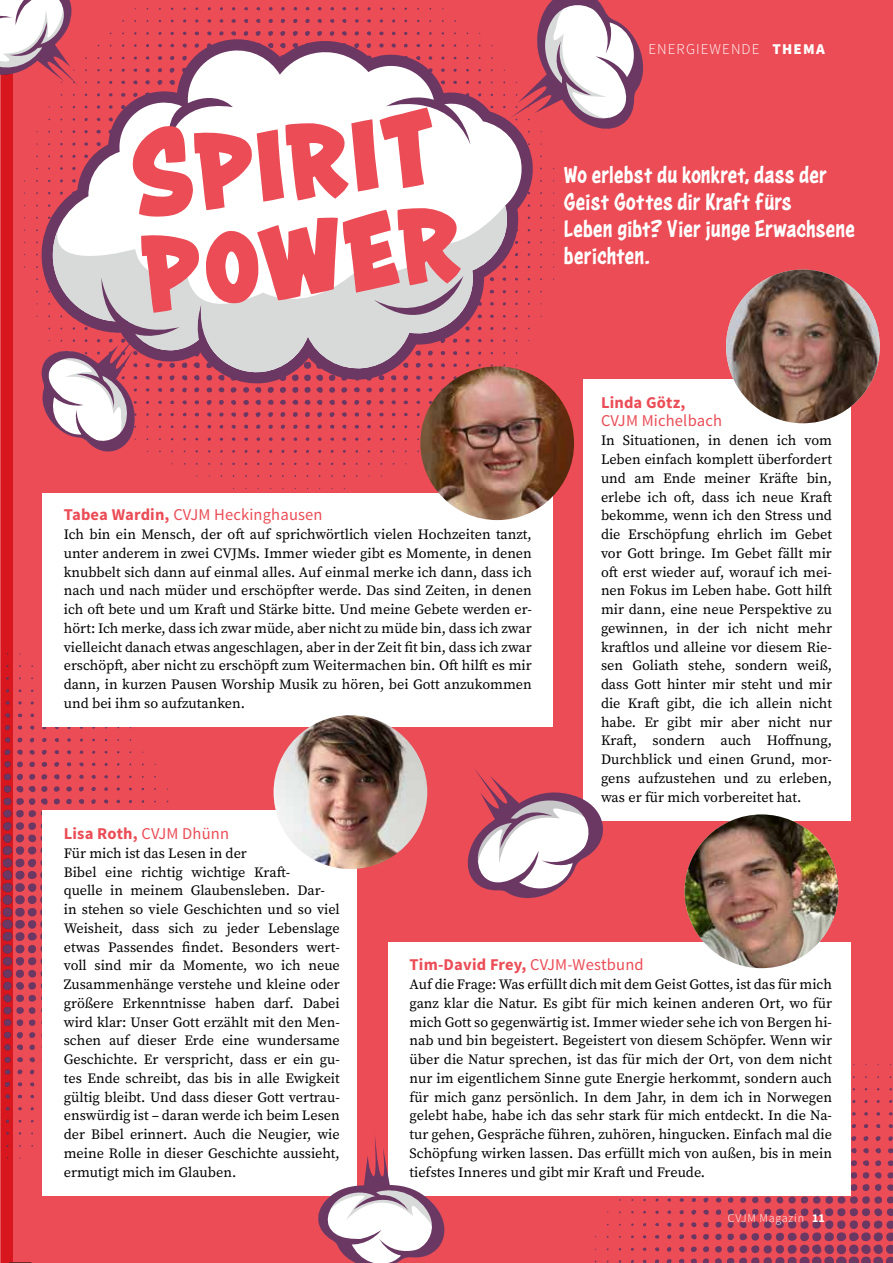
<style>
.page{position:relative;width:893px;height:1263px;background:#eb4c56}
.page>*{position:absolute;margin:0;border:0;box-sizing:border-box;transform-origin:0 0}
.t1{font:25.5px/27px "Astounder Squared LCBB";letter-spacing:.01em;color:#fff}
.t2{font:700 16.5px "Source Sans Pro";letter-spacing:.01em;color:#eb4c56}
.t3{font:16.5px "Source Sans Pro";letter-spacing:.01em;color:#eb4c56}
.t4{font:300 15px "Source Sans Pro";letter-spacing:.07em;color:#fff}
.t5{font:14.25px/18.8px "Source Serif Pro";color:#000;text-align:justify}
.t6{font:300 12px "Source Sans Pro";letter-spacing:.06em;color:#fff}
.s1{font-weight:900}
.s2{font-weight:700}
.s3{font-weight:400}
</style>
<div class="page">
<svg style="left:583px;top:1064px;width:310px;height:199px"></svg>
<svg style="left:0;top:641px;width:193px;height:530px"></svg>
<div style="left:43px;top:493px;width:510px;height:233px;background:#fff"></div>
<div style="left:388px;top:942px;width:462px;height:253px;background:#fff"></div>
<div style="left:583px;top:379px;width:267px;height:441px;background:#fff"></div>
<div style="left:43px;top:810px;width:314px;height:385px;background:#fff"></div>
<img style="left:726px;top:270px;width:154px;height:153px;border-radius:77px">
<img style="left:274px;top:715px;width:153px;height:154px;border-radius:77px">
<img style="left:685px;top:814px;width:153px;height:154px;border-radius:77px">
<svg style="left:470px;top:57px;width:53px;height:309px"></svg>
<svg style="left:470px;top:205px;width:39px;height:162px"></svg>
<svg style="left:314px;top:1136px;width:130px;height:127px"></svg>
<svg style="left:505px;top:0;width:139px;height:131px"></svg>
<svg style="left:467px;top:770px;width:140px;height:128px"></svg>
<img style="left:420px;top:366px;width:154px;height:154px;border-radius:77px">
<svg style="left:0;top:0;width:470px;height:454px"></svg>
<p class="t4" style="left:648px;top:40px;width:178px">ENERGIEWENDE <span class="s1">THEMA</span></p>
<h1 class="t1" style="left:564px;top:161px;width:292px">Wo erlebst du konkret, dass der<br>Geist Gottes dir Kraft fürs<br>Leben gibt? Vier junge Erwachsene berichten.</h1>
<p class="t3" style="left:64px;top:504px;width:260px"><span class="s2">Tabea Wardin,</span> CVJM Heckinghausen</p>
<p class="t5" style="left:64px;top:525px;width:470px">Ich bin ein Mensch, der oft auf sprichwörtlich vielen Hochzeiten tanzt, unter anderem in zwei CVJMs. Immer wieder gibt es Momente, in denen knubbelt sich dann auf einmal alles. Auf einmal merke ich dann, dass ich nach und nach müder und erschöpfter werde. Das sind Zeiten, in denen ich oft bete und um Kraft und Stärke bitte. Und meine Gebete werden er&shy;hört: Ich merke, dass ich zwar müde, aber nicht zu müde bin, dass ich zwar vielleicht danach etwas angeschlagen, aber in der Zeit fit bin, dass ich zwar erschöpft, aber nicht zu erschöpft zum Weitermachen bin. Oft hilft es mir dann, in kurzen Pausen Worship Musik zu hören, bei Gott anzukommen und bei ihm so aufzutanken.</p>
<p class="t2" style="left:601px;top:392px;width:86px">Linda Götz,</p>
<p class="t3" style="left:601px;top:411px;width:123px">CVJM Michelbach</p>
<p class="t5" style="left:601px;top:431px;width:233px">In Situationen, in denen ich vom Leben einfach komplett überfordert und am Ende meiner Kräfte bin, erlebe ich oft, dass ich neue Kraft bekomme, wenn ich den Stress und die Erschöpfung ehrlich im Gebet vor Gott bringe. Im Gebet fällt mir oft erst wieder auf, worauf ich mei&shy;nen Fokus im Leben habe. Gott hilft mir dann, eine neue Perspektive zu gewinnen, in der ich nicht mehr kraftlos und alleine vor diesem Rie&shy;sen Goliath stehe, sondern weiß, dass Gott hinter mir steht und mir die Kraft gibt, die ich allein nicht habe. Er gibt mir aber nicht nur Kraft, sondern auch Hoffnung, Durchblick und einen Grund, mor&shy;gens aufzustehen und zu erleben, was er für mich vorbereitet hat.</p>
<p class="t2" style="left:64px;top:823px;width:167px">Lisa Roth, <span class="s3">CVJM Dhünn</span></p>
<p class="t5" style="left:64px;top:844px;width:278px;text-align:left">Für mich ist das Lesen in der<br>Bibel eine richtig wichtige Kraft-<br>quelle in meinem Glaubensleben. Dar&shy;in stehen so viele Geschichten und so viel Weisheit, dass sich zu jeder Lebenslage etwas Passendes findet. Besonders wert&shy;voll sind mir da Momente, wo ich neue Zusammenhänge verstehe und kleine oder größere Erkenntnisse haben darf. Dabei wird klar: Unser Gott erzählt mit den Men&shy;schen auf dieser Erde eine wundersame Geschichte. Er verspricht, dass er ein gu&shy;tes Ende schreibt, das bis in alle Ewigkeit gültig bleibt. Und dass dieser Gott vertrau&shy;enswürdig ist – daran werde ich beim Lesen der Bibel erinnert. Auch die Neugier, wie meine Rolle in dieser Geschichte aussieht, ermutigt mich im Glauben.</p>
<p class="t2" style="left:410px;top:954px;width:236px">Tim-David Frey, <span class="s3">CVJM-Westbund</span></p>
<p class="t5" style="left:410px;top:975px;width:424px">Auf die Frage: Was erfüllt dich mit dem Geist Gottes, ist das für mich ganz klar die Natur. Es gibt für mich keinen anderen Ort, wo für mich Gott so gegenwärtig ist. Immer wieder sehe ich von Bergen hi&shy;nab und bin begeistert. Begeistert von diesem Schöpfer. Wenn wir über die Natur sprechen, ist das für mich der Ort, von dem nicht nur im eigentlichem Sinne gute Energie herkommt, sondern auch für mich ganz persönlich. In dem Jahr, in dem ich in Norwegen gelebt habe, habe ich das sehr stark für mich entdeckt. In die Na&shy;tur gehen, Gespräche führen, zuhören, hingucken. Einfach mal die Schöpfung wirken lassen. Das erfüllt mich von außen, bis in mein tiefstes Inneres und gibt mir Kraft und Freude.</p>
<p class="t6" style="left:728px;top:1211px;width:99px">CVJM Magazin <span class="s2">11</span></p>
</div>
